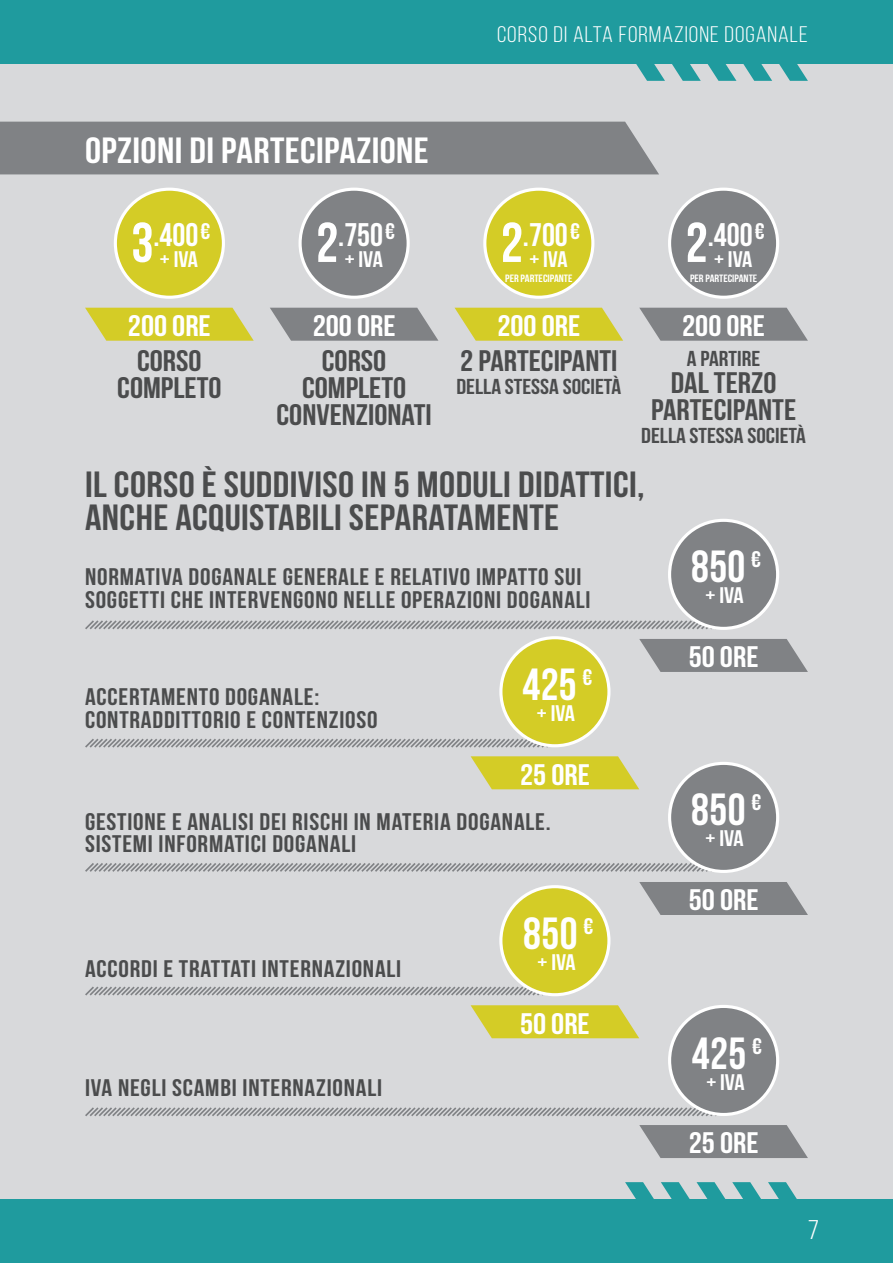
<style>
.page{position:relative;width:893px;height:1263px;background:#fff}
.page>*{position:absolute;margin:0;border:0;box-sizing:border-box;transform-origin:0 0}
.t1{font:45px "Bebas Neue";letter-spacing:.01em;color:#fff}
.t2{font:36.45px/33.6px "Bebas Neue";letter-spacing:.01em;color:#4b4c4d;scale:1.11 1}
.t3{font:36.45px "Bebas Neue";letter-spacing:.01em;color:#fff;scale:1.11 1}
.t4{font:32.7px "Bebas Neue";color:#fff}
.t5{font:29.7px/27px "Bebas Neue";color:#4b4c4d;text-align:center;scale:1.11 1}
.t6{font:29.7px "Bebas Neue";color:#fff;scale:1.11 1}
.t7{font:27px "Bebas Neue";color:#fff;scale:1.11 1}
.t8{font:24px/22.5px "Bebas Neue";letter-spacing:.03em;color:#4b4c4d;scale:1.1 1}
.t9{font:22.5px "Bebas Neue";letter-spacing:-.015em;color:#fff;scale:1.11 1}
.t10{font:22.5px "Bebas Neue";letter-spacing:.04em;color:#fff;scale:1.1 1}
.t11{font:21.6px "Bebas Neue";color:#4b4c4d;scale:1.11 1}
.t12{font:10.65px "Bebas Neue";color:#fff;scale:1.11 1}
.s1{font-size:56.1px}
</style>
<div class="page">
<div style="left:0;top:64px;width:893px;height:1135px;background:#d8d9db"></div>
<svg style="left:636px;top:64px;width:172px;height:17px"></svg>
<div style="left:0;top:0;width:893px;height:64px;background:#1f9b9e"></div>
<svg style="left:625px;top:1182px;width:172px;height:17px"></svg>
<div style="left:0;top:1199px;width:893px;height:64px;background:#1f9b9e"></div>
<div style="left:0;top:122px;width:659px;height:52px;background:#808285"></div>
<div style="left:115px;top:189px;width:108px;height:108px;background:#d4cc26;border-radius:50%"></div>
<div style="left:114px;top:188px;width:111px;height:111px;border:3px solid #fff;border-radius:50%"></div>
<svg style="left:85px;top:308px;width:169px;height:33px"></svg>
<div style="left:300px;top:189px;width:108px;height:108px;background:#808285;border-radius:50%"></div>
<div style="left:299px;top:188px;width:111px;height:111px;border:3px solid #fff;border-radius:50%"></div>
<svg style="left:270px;top:308px;width:168px;height:33px"></svg>
<div style="left:485px;top:189px;width:108px;height:108px;background:#d4cc26;border-radius:50%"></div>
<div style="left:483px;top:188px;width:111px;height:111px;border:3px solid #fff;border-radius:50%"></div>
<svg style="left:455px;top:308px;width:168px;height:33px"></svg>
<div style="left:670px;top:189px;width:108px;height:108px;background:#808285;border-radius:50%"></div>
<div style="left:668px;top:188px;width:111px;height:111px;border:3px solid #fff;border-radius:50%"></div>
<svg style="left:639px;top:308px;width:169px;height:33px"></svg>
<svg style="left:85px;top:619px;width:627px;height:11px"></svg>
<svg style="left:85px;top:861px;width:631px;height:12px"></svg>
<svg style="left:85px;top:1105px;width:631px;height:12px"></svg>
<svg style="left:85px;top:737px;width:472px;height:11px"></svg>
<svg style="left:85px;top:985px;width:462px;height:11px"></svg>
<div style="left:670px;top:763px;width:108px;height:108px;background:#808285;border-radius:50%"></div>
<div style="left:668px;top:762px;width:111px;height:111px;border:3px solid #fff;border-radius:50%"></div>
<svg style="left:639px;top:882px;width:169px;height:33px"></svg>
<div style="left:501px;top:638px;width:108px;height:108px;background:#d4cc26;border-radius:50%"></div>
<div style="left:499px;top:636px;width:111px;height:111px;border:3px solid #fff;border-radius:50%"></div>
<svg style="left:471px;top:756px;width:168px;height:33px"></svg>
<div style="left:670px;top:1006px;width:108px;height:108px;background:#808285;border-radius:50%"></div>
<div style="left:668px;top:1005px;width:111px;height:111px;border:3px solid #fff;border-radius:50%"></div>
<svg style="left:639px;top:1125px;width:169px;height:33px"></svg>
<div style="left:501px;top:887px;width:108px;height:108px;background:#d4cc26;border-radius:50%"></div>
<div style="left:499px;top:885px;width:111px;height:111px;border:3px solid #fff;border-radius:50%"></div>
<svg style="left:471px;top:1005px;width:168px;height:33px"></svg>
<div style="left:670px;top:520px;width:108px;height:108px;background:#808285;border-radius:50%"></div>
<div style="left:668px;top:519px;width:111px;height:111px;border:3px solid #fff;border-radius:50%"></div>
<svg style="left:639px;top:639px;width:169px;height:33px"></svg>
<p class="t10" style="left:497px;top:23px;width:284px">CORSO DI ALTA FORMAZIONE DOGANALE</p>
<h2 class="t3" style="left:85px;top:131px;width:311px">OPZIONI DI PARTECIPAZIONE</h2>
<h3 class="t4" style="left:131px;top:217px;width:81px"><span class="s1">3</span>.400<sup>€</sup></h3>
<p class="t9" style="left:160px;top:247px;width:36px">+ IVA</p>
<h3 class="t4" style="left:316px;top:217px;width:81px"><span class="s1">2</span>.750<sup>€</sup></h3>
<p class="t9" style="left:345px;top:247px;width:36px">+ IVA</p>
<h3 class="t4" style="left:501px;top:217px;width:81px"><span class="s1">2</span>.700<sup>€</sup></h3>
<p class="t9" style="left:529px;top:247px;width:36px">+ IVA</p>
<h3 class="t4" style="left:685px;top:217px;width:81px"><span class="s1">2</span>.400<sup>€</sup></h3>
<p class="t9" style="left:714px;top:247px;width:36px">+ IVA</p>
<p class="t12" style="left:505px;top:272px;width:62px">PER PARTECIPANTE</p>
<p class="t12" style="left:690px;top:272px;width:62px">PER PARTECIPANTE</p>
<p class="t6" style="left:128px;top:310px;width:76px">200 ORE</p>
<p class="t6" style="left:313px;top:310px;width:76px">200 ORE</p>
<p class="t6" style="left:497px;top:310px;width:76px">200 ORE</p>
<p class="t6" style="left:682px;top:310px;width:76px">200 ORE</p>
<p class="t5" style="left:117px;top:347px;width:95px">CORSO<br>COMPLETO</p>
<p class="t5" style="left:277px;top:347px;width:141px">CORSO<br>COMPLETO<br>CONVENZIONATI</p>
<p class="t5" style="left:460px;top:347px;width:143px">2 PARTECIPANTI</p>
<p class="t11" style="left:456px;top:374px;width:150px">DELLA STESSA SOCIETÀ</p>
<p class="t11" style="left:687px;top:347px;width:67px">A PARTIRE</p>
<p class="t5" style="left:651px;top:369px;width:132px">DAL TERZO<br>PARTECIPANTE</p>
<p class="t11" style="left:641px;top:423px;width:150px">DELLA STESSA SOCIETÀ</p>
<h2 class="t2" style="left:85px;top:467px;width:506px">IL CORSO È SUDDIVISO IN 5 MODULI DIDATTICI,<br>ANCHE ACQUISTABILI SEPARATAMENTE</h2>
<p class="t8" style="left:85px;top:565px;width:461px">NORMATIVA DOGANALE GENERALE E RELATIVO IMPATTO SUI<br>SOGGETTI CHE INTERVENGONO NELLE OPERAZIONI DOGANALI</p>
<p class="t8" style="left:85px;top:685px;width:267px">ACCERTAMENTO DOGANALE:<br>CONTRADDITTORIO E CONTENZIOSO</p>
<h1 class="t1" style="left:522px;top:660px;width:72px">425 <sup>€</sup></h1>
<p class="t9" style="left:537px;top:701px;width:36px">+ IVA</p>
<p class="t6" style="left:520px;top:758px;width:64px">25 ORE</p>
<p class="t8" style="left:85px;top:810px;width:425px">GESTIONE E ANALISI DEI RISCHI IN MATERIA DOGANALE.<br>SISTEMI INFORMATICI DOGANALI</p>
<p class="t8" style="left:85px;top:957px;width:289px">ACCORDI E TRATTATI INTERNAZIONALI</p>
<p class="t8" style="left:85px;top:1076px;width:272px">IVA NEGLI SCAMBI INTERNAZIONALI</p>
<h1 class="t1" style="left:523px;top:908px;width:72px">850 <sup>€</sup></h1>
<p class="t9" style="left:538px;top:949px;width:36px">+ IVA</p>
<p class="t6" style="left:520px;top:1007px;width:64px">50 ORE</p>
<h1 class="t1" style="left:691px;top:542px;width:72px">850 <sup>€</sup></h1>
<p class="t9" style="left:706px;top:583px;width:36px">+ IVA</p>
<p class="t6" style="left:689px;top:641px;width:64px">50 ORE</p>
<h1 class="t1" style="left:691px;top:785px;width:72px">850 <sup>€</sup></h1>
<p class="t9" style="left:706px;top:826px;width:36px">+ IVA</p>
<p class="t6" style="left:689px;top:884px;width:64px">50 ORE</p>
<h1 class="t1" style="left:692px;top:1029px;width:72px">425 <sup>€</sup></h1>
<p class="t9" style="left:706px;top:1070px;width:36px">+ IVA</p>
<p class="t6" style="left:689px;top:1127px;width:64px">25 ORE</p>
<p class="t7" style="left:808px;top:1215px;width:12px">7</p>
</div>
